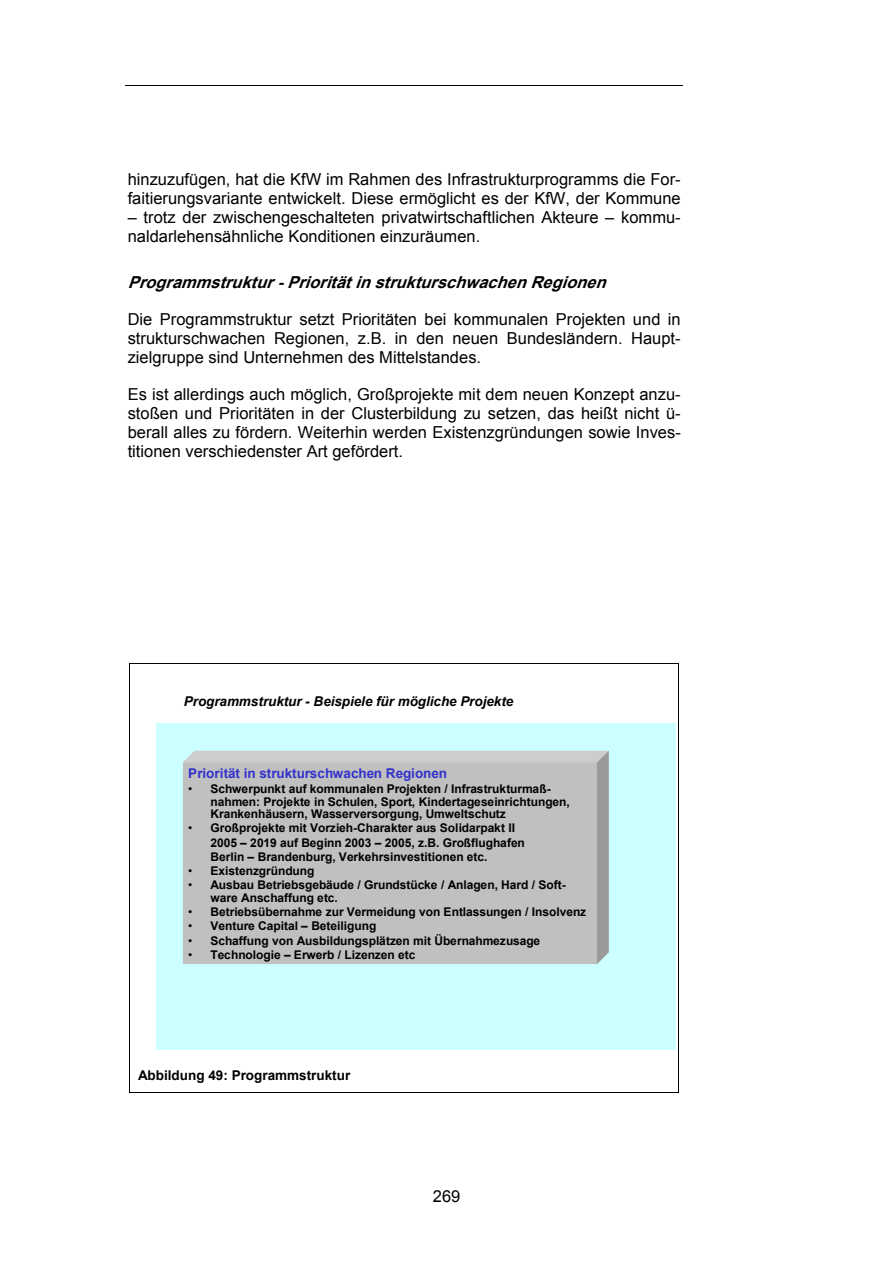
<style>
.page{position:relative;width:893px;height:1263px;background:#fff}
.page>*{position:absolute;margin:0;border:0;box-sizing:border-box;transform-origin:0 0}
.t1{font:16.5px/18.9px "Arial";color:#000}
.t2{font:italic 700 16.5px "Arial";color:#000}
.t3{font:italic 700 13.5px "Arial";color:#000}
.t4{font:700 13.5px "Arial";letter-spacing:-.005em;color:#33c}
.t5{font:700 13.5px "Arial";color:#000}
.t6{font:700 12px/12.3px "Arial";letter-spacing:-.005em;color:#000}
.s1{font-weight:400}
</style>
<div class="page">
<hr style="left:125px;top:85px;width:558px;height:1px;background:#000">
<div style="left:156px;top:723px;width:519px;height:327px;background:#cff"></div>
<svg style="left:183px;top:751px;width:425px;height:213px;background:#bfbfbf"></svg>
<hr style="left:129px;top:663px;width:550px;height:1px;background:#000">
<hr style="left:129px;top:664px;width:1px;height:403px;background:#000">
<hr style="left:678px;top:664px;width:1px;height:403px;background:#000">
<hr style="left:129px;top:1092px;width:550px;height:1px;background:#000">
<svg style="left:129px;top:1067px;width:1px;height:25px"></svg>
<svg style="left:678px;top:1067px;width:1px;height:25px"></svg>
<p class="t1" style="left:128px;top:170px;width:554px">hinzuzufügen, hat die KfW im Rahmen des Infrastrukturprogramms die For&shy;faitierungsvariante entwickelt. Diese ermöglicht es der KfW, der Kommune</p>
<p class="t1" style="left:128px;top:208px;width:554px">– trotz der zwischengeschalteten privatwirtschaftlichen Akteure – kommu&shy;naldarlehensähnliche Konditionen einzuräumen.</p>
<p class="t2" style="left:128px;top:273px;width:485px">Programmstruktur-PrioritätinstrukturschwachenRegionen</p>
<p class="t1" style="left:128px;top:310px;width:554px;text-align:justify">Die Programmstruktur setzt Prioritäten bei kommunalen Projekten und in strukturschwachen Regionen, z.B. in den neuen Bundesländern. Haupt&shy;zielgruppe sind Unternehmen des Mittelstandes.</p>
<p class="t1" style="left:128px;top:385px;width:554px;text-align:justify">Es ist allerdings auch möglich, Großprojekte mit dem neuen Konzept anzu&shy;stoßen und Prioritäten in der Clusterbildung zu setzen, das heißt nicht ü&shy;berall alles zu fördern. Weiterhin werden Existenzgründungen sowie Inves&shy;titionen verschiedenster Art gefördert.</p>
<p class="t3" style="left:184px;top:693px;width:331px">Programmstruktur - Beispiele für mögliche Projekte</p>
<p class="t4" style="left:188px;top:766px;width:260px">Priorität in strukturschwachen Regionen</p>
<p class="t6" style="left:210px;top:783px;width:361px;text-indent:-22px"><span class="s1">•</span> Schwerpunkt auf kommunalen Projekten / Infrastrukturmaß&shy;nahmen: Projekte in Schulen, Sport, Kindertageseinrichtungen,<br>Krankenhäusern, Wasserversorgung, Umweltschutz</p>
<p class="t6" style="left:210px;top:821px;width:316px;line-height:14.4px;text-indent:-22px"><span class="s1">•</span> Großprojekte mit Vorzieh-Charakter aus Solidarpakt II<br>2005 – 2019 auf Beginn 2003 – 2005, z.B. Großflughafen<br>Berlin – Brandenburg, Verkehrsinvestitionen etc.</p>
<p class="t6" style="left:188px;top:865px;width:128px"><span class="s1">•</span> Existenzgründung</p>
<p class="t6" style="left:210px;top:879px;width:357px;text-indent:-22px"><span class="s1">•</span> Ausbau Betriebsgebäude / Grundstücke / Anlagen, Hard / Soft&shy;ware Anschaffung etc.</p>
<p class="t6" style="left:188px;top:906px;width:399px"><span class="s1">•</span> Betriebsübernahme zur Vermeidung von Entlassungen / Insolvenz</p>
<p class="t6" style="left:188px;top:920px;width:189px"><span class="s1">•</span> Venture Capital – Beteiligung</p>
<p class="t6" style="left:188px;top:934px;width:353px"><span class="s1">•</span> Schaffung von Ausbildungsplätzen mit Übernahmezusage</p>
<p class="t6" style="left:188px;top:949px;width:229px"><span class="s1">•</span> Technologie – Erwerb / Lizenzen etc</p>
<p class="t5" style="left:138px;top:1068px;width:213px">Abbildung 49: Programmstruktur</p>
<p class="t1" style="left:433px;top:1187px;width:29px">269</p>
</div>
